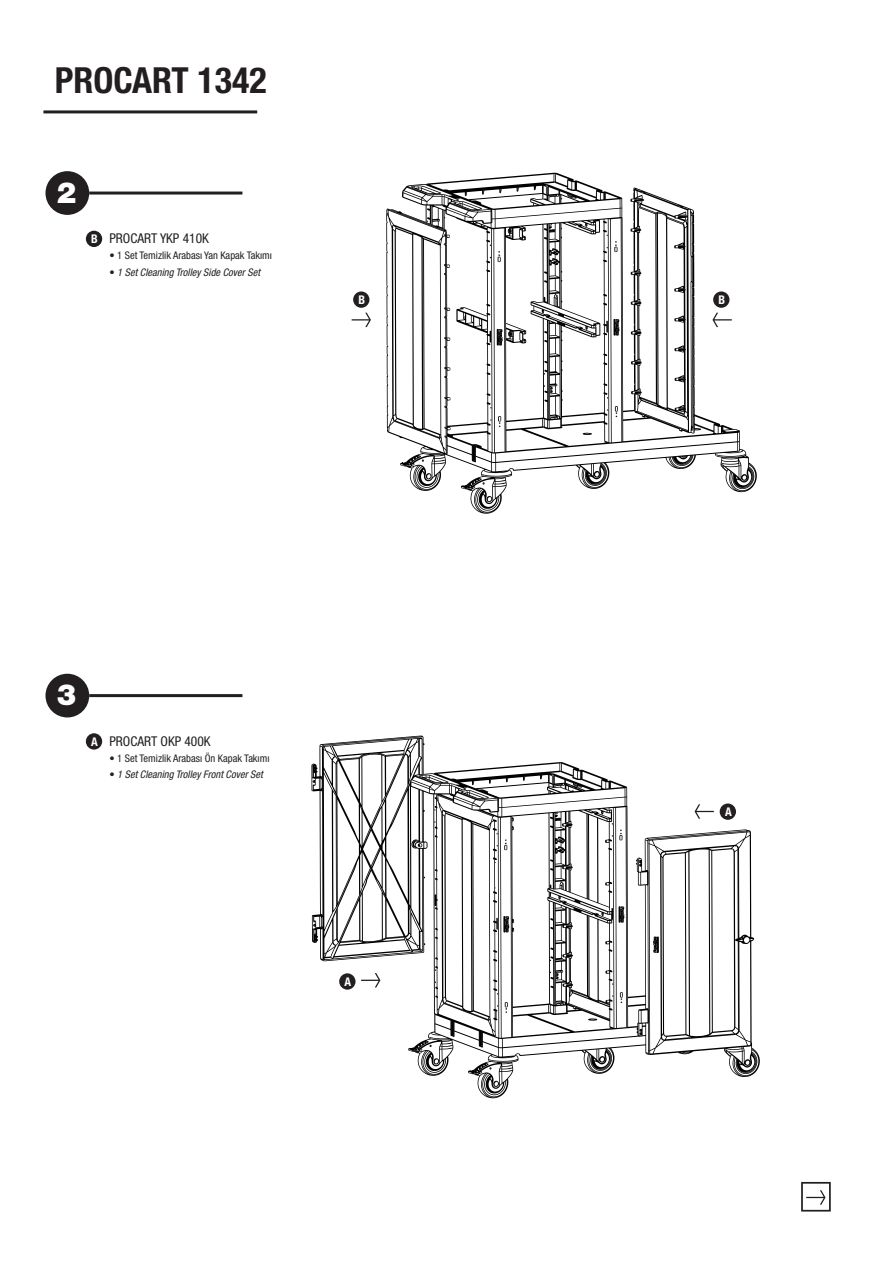
<style>
.page{position:relative;width:893px;height:1263px;background:#fff}
.page>*{position:absolute;margin:0;border:0;box-sizing:border-box;transform-origin:0 0}
.t1{font:700 condensed 36px "Helvetica Neue LT Pro";color:#231f20}
.t2{font:900 29.1px "Helvetica Neue LT Pro";color:#fff}
.t3{font:condensed 13.5px "Helvetica Neue LT Pro";color:#231f20}
.t4{font:700 condensed 12px "Helvetica Neue LT Pro";color:#fff}
.t5{font:condensed 10.5px "Helvetica Neue LT Pro";color:#231f20}
.t6{font:italic condensed 10.5px "Helvetica Neue LT Pro";color:#231f20}
.s1{font-style:normal}
</style>
<div class="page">
<div style="left:45px;top:171px;width:44px;height:44px;background:#231f20;border-radius:50%"></div>
<hr style="left:89px;top:192px;width:153px;height:3px;background:#231f20">
<hr style="left:43px;top:110px;width:214px;height:3px;background:#231f20">
<div style="left:86px;top:231px;width:16px;height:16px;background:#231f20;border-radius:50%"></div>
<div style="left:45px;top:674px;width:44px;height:43px;background:#231f20;border-radius:50%"></div>
<hr style="left:89px;top:694px;width:153px;height:3px;background:#231f20">
<div style="left:86px;top:733px;width:16px;height:17px;background:#231f20;border-radius:50%"></div>
<div style="left:353px;top:291px;width:16px;height:17px;background:#231f20;border-radius:50%"></div>
<svg style="left:801px;top:1182px;width:30px;height:29px"></svg>
<svg style="left:386px;top:173px;width:371px;height:341px"></svg>
<svg style="left:352px;top:313px;width:19px;height:14px"></svg>
<svg style="left:712px;top:313px;width:20px;height:14px"></svg>
<svg style="left:311px;top:735px;width:449px;height:363px"></svg>
<svg style="left:479px;top:1072px;width:3px;height:4px"></svg>
<h1 class="t1" style="left:55px;top:58px;width:213px">PROCART 1342</h1>
<h2 class="t2" style="left:57px;top:175px;width:21px">2</h2>
<p class="t4" style="left:91px;top:232px;width:8px">B</p>
<p class="t3" style="left:109px;top:231px;width:101px">PROCART YKP 410K</p>
<p class="t5" style="left:109px;top:250px;width:164px">• 1 Set Temizlik Arabası Yan Kapak Takımı</p>
<p class="t6" style="left:109px;top:266px;width:152px"><span class="s1">•</span> 1 Set Cleaning Trolley Side Cover Set</p>
<p class="t4" style="left:358px;top:292px;width:8px">B</p>
<p class="t4" style="left:718px;top:292px;width:8px">B</p>
<h2 class="t2" style="left:57px;top:677px;width:21px">3</h2>
<p class="t4" style="left:91px;top:734px;width:8px">A</p>
<p class="t3" style="left:109px;top:733px;width:103px">PROCART OKP 400K</p>
<p class="t5" style="left:109px;top:752px;width:162px">• 1 Set Temizlik Arabası Ön Kapak Takımı</p>
<p class="t6" style="left:109px;top:768px;width:155px"><span class="s1">•</span> 1 Set Cleaning Trolley Front Cover Set</p>
<p class="t4" style="left:344px;top:974px;width:8px">A</p>
<p class="t4" style="left:725px;top:804px;width:8px">A</p>
</div>
